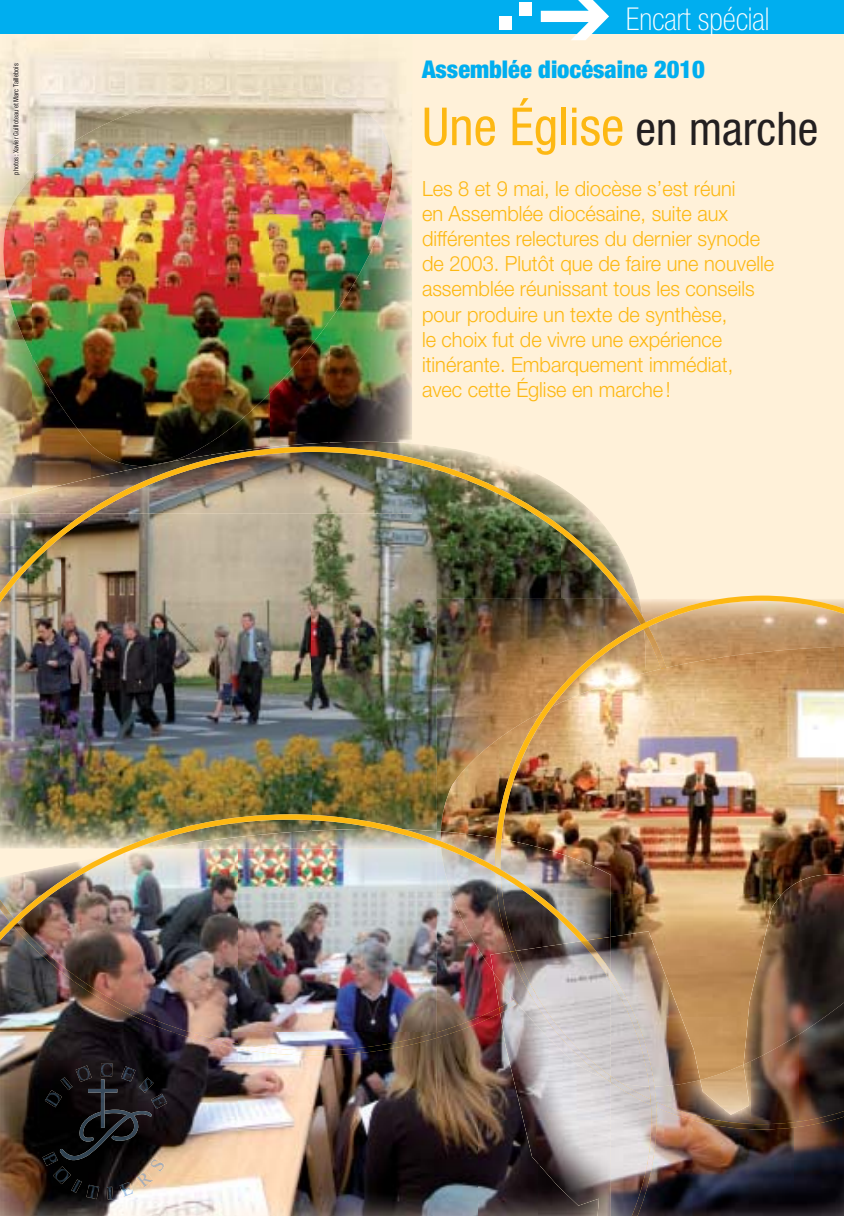
<style>
.page{position:relative;width:844px;height:1216px;background:#fff}
.page>*{position:absolute;margin:0;border:0;box-sizing:border-box;transform-origin:0 0}
.t1{font:condensed 52.5px "Helvetica Neue";color:#fdb813}
.t2{font:100 condensed 31.5px "Helvetica Neue";color:#fff}
.t3{font:900 condensed 24.5px "Helvetica Neue";color:#00aeef}
.t4{font:300 21px/25.2px "Helvetica Neue";color:#fdb813;scale:.95 1}
.t5{font:condensed 7px "Helvetica Neue";color:#231f20}
.s1{font-size:46.38px;color:#231f20}
</style>
<div class="page">
<div style="left:0;top:0;width:843px;height:35px;background:#00aeef"></div>
<div style="left:0;top:35px;width:843px;height:1180px;background:#fff1d9"></div>
<img style="left:0;top:41px;width:210px;height:113px">
<img style="left:329px;top:94px;width:83px;height:347px">
<img style="left:0;top:154px;width:33px;height:60px">
<img style="left:0;top:214px;width:33px;height:227px">
<img style="left:270px;top:340px;width:59px;height:101px">
<img style="left:33px;top:88px;width:237px;height:353px">
<img style="left:269px;top:88px;width:126px;height:126px">
<img style="left:2px;top:174px;width:31px;height:186px">
<img style="left:269px;top:214px;width:119px;height:126px">
<img style="left:269px;top:340px;width:49px;height:54px">
<img style="left:0;top:441px;width:412px;height:5px">
<img style="left:0;top:446px;width:638px;height:368px">
<div style="left:519px;top:3px;width:13px;height:13px;background:#fff"></div>
<div style="left:499px;top:16px;width:12px;height:13px;background:#fff"></div>
<img style="left:437px;top:599px;width:58px;height:215px">
<img style="left:441px;top:736px;width:54px;height:78px">
<img style="left:495px;top:595px;width:348px;height:463px">
<img style="left:0;top:814px;width:656px;height:401px">
<img style="left:656px;top:1129px;width:187px;height:86px">
<img style="left:797px;top:1065px;width:46px;height:36px">
<img style="left:750px;top:1065px;width:47px;height:36px">
<img style="left:656px;top:1058px;width:94px;height:43px">
<img style="left:742px;top:874px;width:101px;height:191px">
<img style="left:610px;top:927px;width:59px;height:159px">
<img style="left:669px;top:983px;width:33px;height:103px">
<img style="left:656px;top:1101px;width:187px;height:28px">
<img style="left:523px;top:1119px;width:57px;height:96px">
<img style="left:493px;top:1078px;width:87px;height:41px">
<img style="left:490px;top:941px;width:90px;height:137px">
<img style="left:510px;top:950px;width:70px;height:132px">
<img style="left:587px;top:936px;width:23px;height:4px">
<img style="left:580px;top:940px;width:76px;height:275px">
<img style="left:60px;top:1109px;width:92px;height:51px">
<img style="left:88px;top:1079px;width:29px;height:48px">
<svg style="left:45px;top:1065px;width:47px;height:42px;background:#0e090b"></svg>
<svg style="left:101px;top:1063px;width:11px;height:13px"></svg>
<svg style="left:121px;top:1066px;width:46px;height:43px;background:#161216"></svg>
<svg style="left:42px;top:1151px;width:57px;height:48px;background:#090809"></svg>
<svg style="left:107px;top:1186px;width:6px;height:13px"></svg>
<svg style="left:120px;top:1157px;width:45px;height:40px;background:#a18f7e"></svg>
<h2 class="t2" style="left:537px;top:7px;width:233px">➔ Encart spécial</h2>
<p class="t5" style="left:14px;top:175px;width:113px;rotate:-90deg">photos : Xavier Guilloteau et Marc Taillebois</p>
<p class="t3" style="left:422px;top:60px;width:284px">Assemblée diocésaine 2010</p>
<h1 class="t1" style="left:422px;top:108px;width:398px">Une Église <span class="s1">en marche</span></h1>
<p class="t4" style="left:422px;top:177px;width:372px">Les 8 et 9 mai, le diocèse s’est réuni<br>en Assemblée diocésaine, suite aux différentes relectures du dernier synode de 2003. Plutôt que de faire une nouvelle assemblée réunissant tous les conseils pour produire un texte de synthèse,<br>le choix fut de vivre une expérience itinérante. Embarquement immédiat, avec cette Église en marche !</p>
</div>
